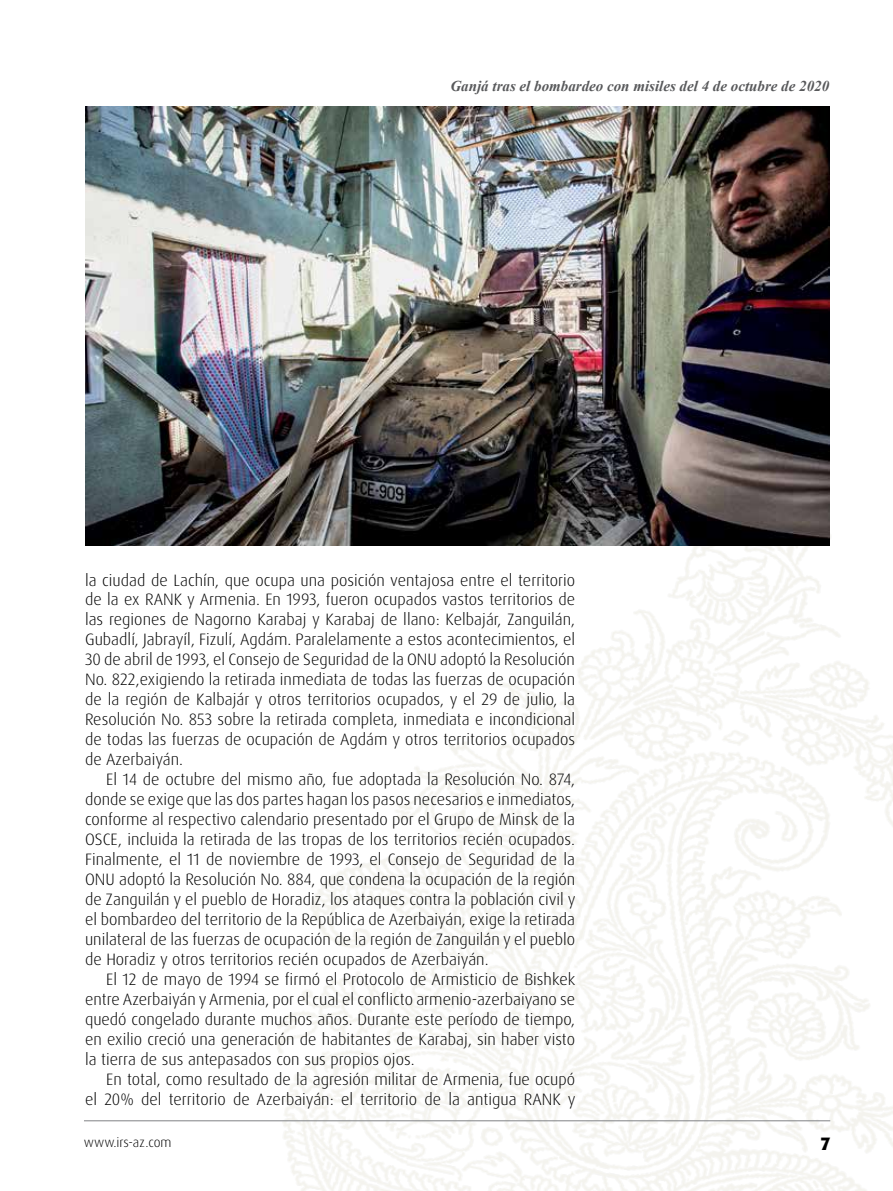
<style>
.page{position:relative;width:893px;height:1191px;background:#fff}
.page>*{position:absolute;margin:0;border:0;box-sizing:border-box;transform-origin:0 0}
.t1{font:800 18px "Dax Pro";color:#000}
.t2{font:300 16.5px/20px "Dax Pro";color:#000;text-align:justify}
.t3{font:italic 700 15px "Times New Roman";color:#58595b}
.t4{font:300 13.5px "Dax Pro";color:#000}
</style>
<div class="page">
<img style="left:233px;top:292px;width:660px;height:899px">
<img style="left:85px;top:106px;width:744px;height:439px">
<hr style="left:84px;top:1120px;width:746px;height:1px;background:#808285">
<p class="t3" style="left:450px;top:76px;width:380px">Ganjá tras el bombardeo con misiles del 4 de octubre de 2020</p>
<p class="t2" style="left:85px;top:570px;width:492px">la ciudad de Lachín, que ocupa una posición ventajosa entre el territorio de la ex RANK y Armenia. En 1993, fueron ocupados vastos territorios de las regiones de Nagorno Karabaj y Karabaj de llano: Kelbajár, Zanguilán, Gubadlí, Jabrayíl, Fizulí, Agdám. Paralelamente a estos acontecimientos, el 30 de abril de 1993, el Consejo de Seguridad de la ONU adoptó la Resolución No. 822,exigiendo la retirada inmediata de todas las fuerzas de ocupación de la región de Kalbajár y otros territorios ocupados, y el 29 de julio, la Resolución No. 853 sobre la retirada completa, inmediata e incondicional de todas las fuerzas de ocupación de Agdám y otros territorios ocupados de Azerbaiyán.</p>
<p class="t2" style="left:85px;top:769px;width:492px;text-indent:21px">El 14 de octubre del mismo año, fue adoptada la Resolución No. 874, donde se exige que las dos partes hagan los pasos necesarios e inmediatos, conforme al respectivo calendario presentado por el Grupo de Minsk de la OSCE, incluida la retirada de las tropas de los territorios recién ocupados.<br>Finalmente, el 11 de noviembre de 1993, el Consejo de Seguridad de la ONU adoptó la Resolución No. 884, que condena la ocupación de la región de Zanguilán y el pueblo de Horadiz, los ataques contra la población civil y el bombardeo del territorio de la República de Azerbaiyán, exige la retirada unilateral de las fuerzas de ocupación de la región de Zanguilán y el pueblo de Horadiz y otros territorios recién ocupados de Azerbaiyán.</p>
<p class="t2" style="left:85px;top:969px;width:492px;text-indent:21px">El 12 de mayo de 1994 se firmó el Protocolo de Armisticio de Bishkek entre Azerbaiyán y Armenia, por el cual el conflicto armenio-azerbaiyano se quedó congelado durante muchos años. Durante este período de tiempo, en exilio creció una generación de habitantes de Karabaj, sin haber visto la tierra de sus antepasados con sus propios ojos.</p>
<p class="t2" style="left:85px;top:1069px;width:492px;text-align:right">En total, como resultado de la agresión militar de Armenia, fue ocupó<br>el 20% del territorio de Azerbaiyán: el territorio de la antigua RANK y</p>
<p class="t4" style="left:84px;top:1133px;width:89px">www.irs-az.com</p>
<p class="t1" style="left:821px;top:1131px;width:11px">7</p>
</div>
